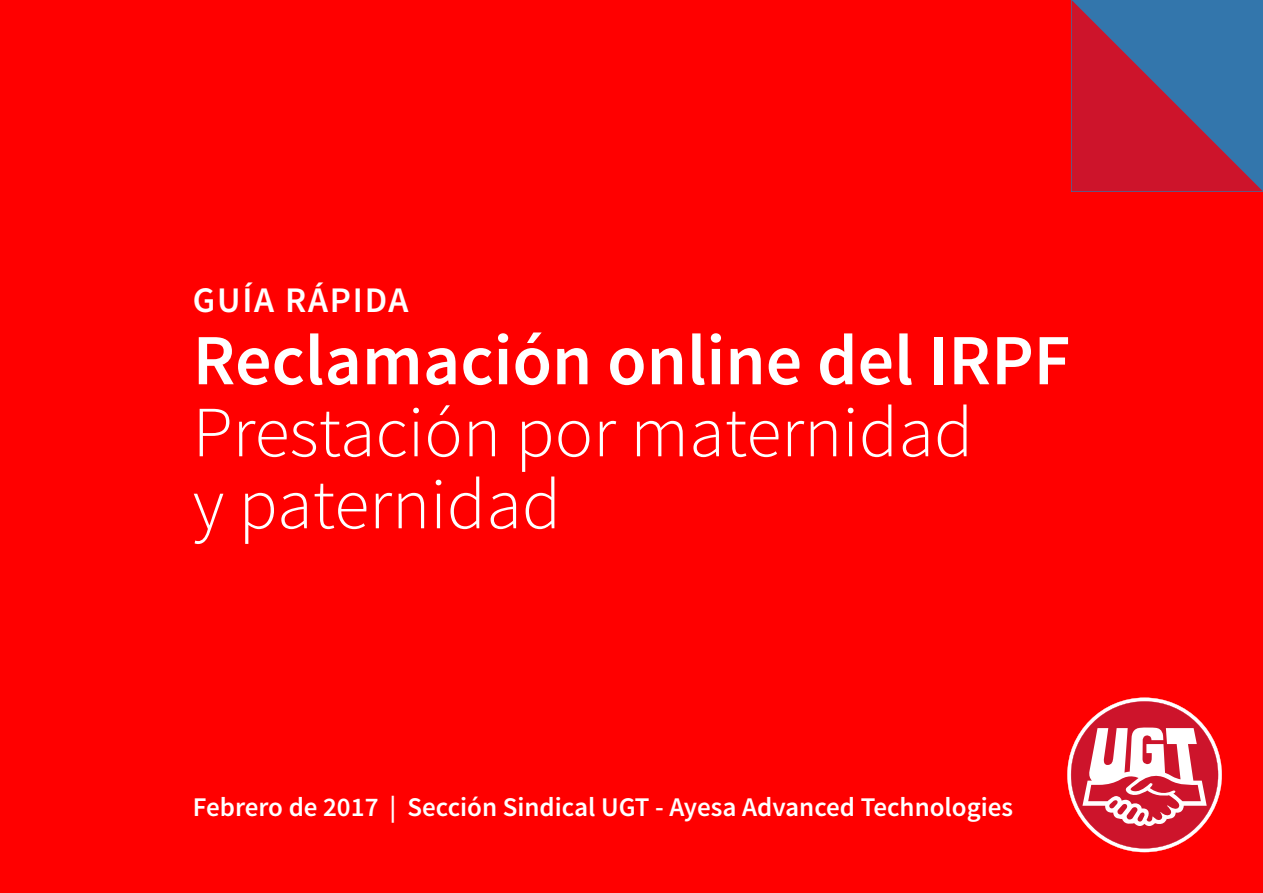
<style>
.page{position:relative;width:1263px;height:893px;background:#f00}
.page>*{position:absolute;margin:0;border:0;box-sizing:border-box;transform-origin:0 0}
.t1{font:300 72px/72px "Source Sans Pro";color:#fff}
.t2{font:600 72px "Source Sans Pro";color:#fff}
.t3{font:600 36px "Source Sans Pro";letter-spacing:.05em;color:#fff}
.t4{font:600 27px "Source Sans Pro";color:#fff}
</style>
<div class="page">
<svg style="left:1071px;top:0;width:192px;height:191px;background:#7f456c"></svg>
<svg style="left:1067px;top:697px;width:155px;height:155px"></svg>
<h2 class="t3" style="left:193px;top:278px;width:217px">GUÍA RÁPIDA</h2>
<h1 class="t2" style="left:193px;top:315px;width:879px">Reclamación online del IRPF</h1>
<h1 class="t1" style="left:193px;top:397px;width:782px">Prestación por maternidad y paternidad</h1>
<p class="t4" style="left:193px;top:790px;width:822px">Febrero de 2017 | Sección Sindical UGT - Ayesa Advanced Technologies</p>
</div>
